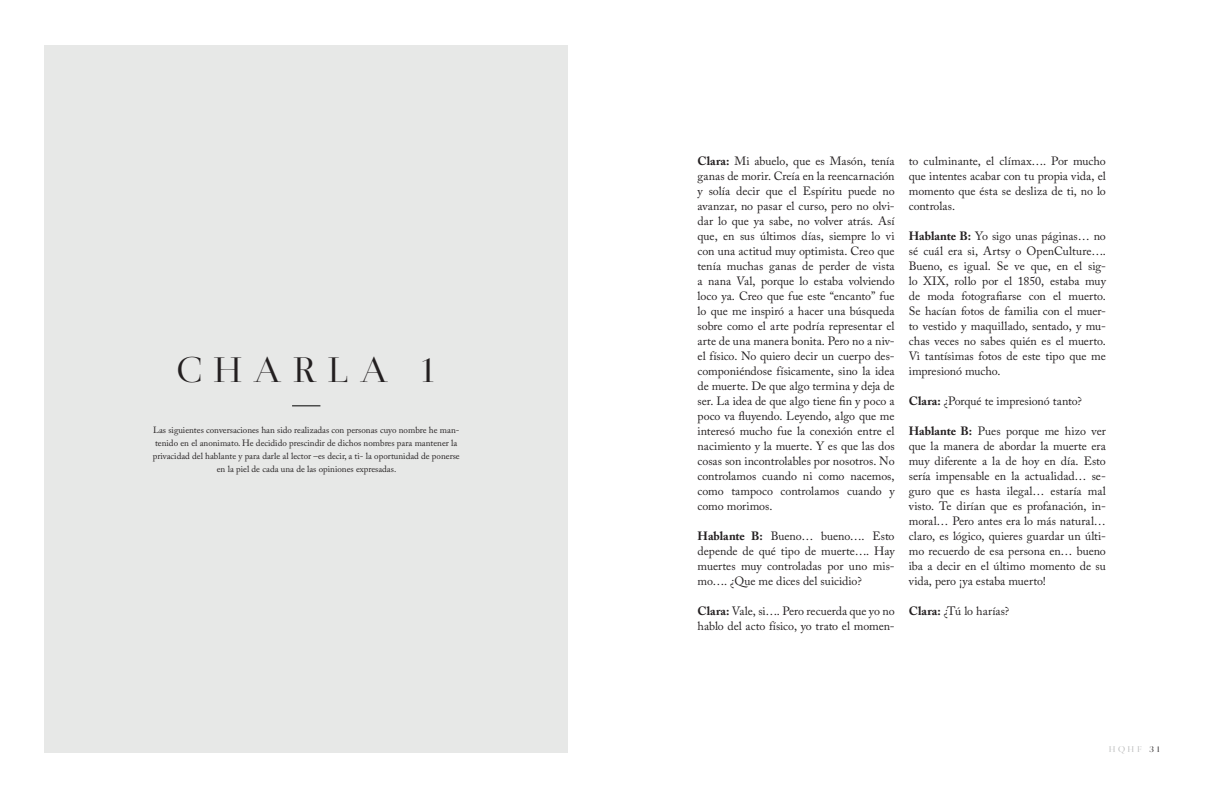
<style>
.page{position:relative;width:1208px;height:797px;background:#fff}
.page>*{position:absolute;margin:0;border:0;box-sizing:border-box;transform-origin:0 0}
.t1{font:38px "Medio";letter-spacing:.315em;color:#231f20}
.t2{font:12px/15px "Adobe Caslon Pro";letter-spacing:-.005em;color:#231f20;text-align:justify}
.t3{font:9px/13px "Adobe Caslon Pro";color:#231f20;text-align:center}
.t4{font:9px "Medio";letter-spacing:.275em;color:#b9baba}
.s1{font-weight:700}
.s2{color:#231f20}
</style>
<div class="page">
<div style="left:45px;top:45px;width:523px;height:707px;background:#e7e8e7"></div>
<svg style="left:292px;top:405px;width:28px;height:1px"></svg>
<p class="t1" style="left:177px;top:354px;width:261px">CHARLA 1</p>
<p class="t3" style="left:153px;top:423px;width:308px">Las siguientes conversaciones han sido realizadas con personas cuyo nombre he man&shy;tenido en el anonimato. He decidido prescindir de dichos nombres para mantener la privacidad del hablante y para darle al lector –es decir, a ti- la oportunidad de ponerse en la piel de cada una de las opiniones expresadas.</p>
<p class="t2" style="left:697px;top:153px;width:199px"><span class="s1">Clara:</span> Mi abuelo, que es Masón, tenía ganas de morir. Creía en la reencarnación y solía decir que el Espíritu puede no avanzar, no pasar el curso, pero no olvi&shy;dar lo que ya sabe, no volver atrás. Así que, en sus últimos días, siempre lo vi con una actitud muy optimista. Creo que tenía muchas ganas de perder de vista a nana Val, porque lo estaba volviendo loco ya. Creo que fue este “encanto” fue lo que me inspiró a hacer una búsqueda sobre como el arte podría representar el arte de una manera bonita. Pero no a niv&shy;el físico. No quiero decir un cuerpo des&shy;componiéndose físicamente, sino la idea de muerte. De que algo termina y deja de ser. La idea de que algo tiene fin y poco a poco va fluyendo. Leyendo, algo que me interesó mucho fue la conexión entre el nacimiento y la muerte. Y es que las dos cosas son incontrolables por nosotros. No controlamos cuando ni como nacemos, como tampoco controlamos cuando y como morimos.</p>
<p class="t2" style="left:697px;top:528px;width:199px"><span class="s1">Hablante B:</span> Bueno… bueno…. Esto depende de qué tipo de muerte…. Hay muertes muy controladas por uno mis&shy;mo…. ¿Que me dices del suicidio?</p>
<p class="t2" style="left:697px;top:603px;width:199px"><span class="s1">Clara:</span> Vale, si…. Pero recuerda que yo no hablo del acto físico, yo trato el momen-</p>
<p class="t2" style="left:909px;top:153px;width:199px">to culminante, el clímax…. Por mucho que intentes acabar con tu propia vida, el momento que ésta se desliza de ti, no lo controlas.</p>
<p class="t2" style="left:909px;top:228px;width:199px"><span class="s1">Hablante B:</span> Yo sigo unas páginas… no sé cuál era si, Artsy o OpenCulture….<br>Bueno, es igual. Se ve que, en el sig&shy;lo XIX, rollo por el 1850, estaba muy de moda fotografiarse con el muerto.<br>Se hacían fotos de familia con el muer&shy;to vestido y maquillado, sentado, y mu&shy;chas veces no sabes quién es el muerto.<br>Vi tantísimas fotos de este tipo que me impresionó mucho.</p>
<p class="t2" style="left:909px;top:393px;width:175px"><span class="s1">Clara:</span> ¿Porqué te impresionó tanto?</p>
<p class="t2" style="left:909px;top:423px;width:199px"><span class="s1">Hablante B:</span> Pues porque me hizo ver que la manera de abordar la muerte era muy diferente a la de hoy en día. Esto sería impensable en la actualidad… se&shy;guro que es hasta ilegal… estaría mal visto. Te dirían que es profanación, in&shy;moral… Pero antes era lo más natural… claro, es lógico, quieres guardar un últi&shy;mo recuerdo de esa persona en… bueno iba a decir en el último momento de su vida, pero ¡ya estaba muerto!</p>
<p class="t2" style="left:909px;top:603px;width:102px"><span class="s1">Clara:</span> ¿Tú lo harías?</p>
<p class="t4" style="left:1108px;top:745px;width:53px">HQHF <span class="s2">31</span></p>
</div>
